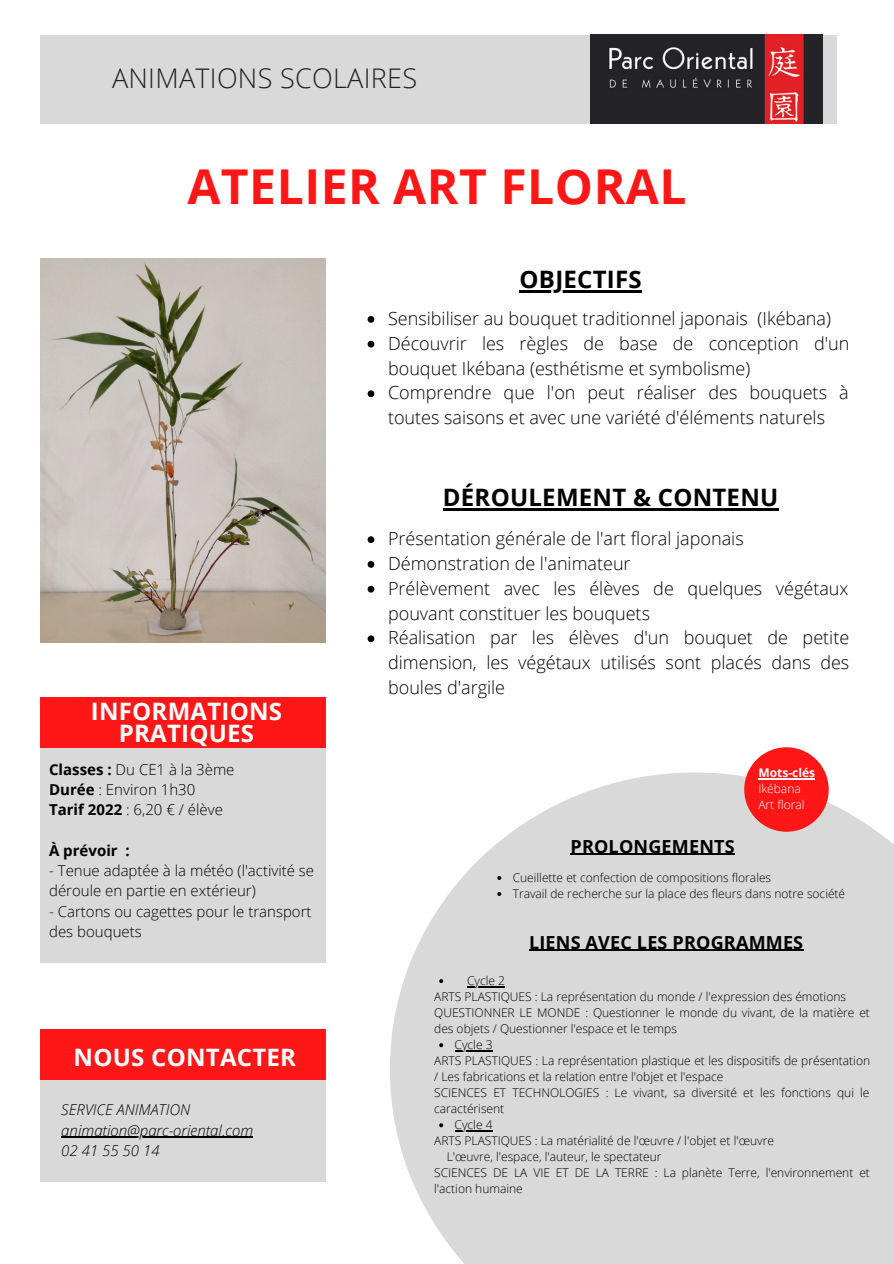
<style>
.page{position:relative;width:894px;height:1264px;background:#fff}
.page>*{position:absolute;margin:0;border:0;box-sizing:border-box;transform-origin:0 0}
.t1{font:700 48px "Open Sans";letter-spacing:.01em;color:#ff1616}
.t2{font:300 27px "Open Sans";letter-spacing:.01em;color:#222}
.t3{font:700 24px/21.5px "Open Sans";letter-spacing:.01em;color:#fff;text-align:center}
.t4{font:700 24px "Open Sans";letter-spacing:.01em;color:#000}
.t5{font:300 18px/24.8px "Open Sans";color:#000}
.t6{font:700 18px "Open Sans";letter-spacing:.01em;color:#000}
.t7{font:300 15px/20.2px "Open Sans";color:#000}
.t8{font:italic 300 15px "Open Sans";color:#000}
.t9{font:700 15px "Open Sans";color:#000}
.t10{font:300 12px/16px "Open Sans";color:#000}
.t11{font:300 12px "Open Sans";color:#fff}
.t12{font:700 12px "Open Sans";color:#fff}
.s1{font-weight:700}
</style>
<div class="page">
<img style="left:41px;top:258px;width:284px;height:384px">
<div style="left:41px;top:697px;width:284px;height:56px;background:#ff1616"></div>
<div style="left:41px;top:1029px;width:284px;height:55px;background:#ff1616"></div>
<div style="left:41px;top:35px;width:796px;height:89px;background:#d9d9d9"></div>
<img style="left:590px;top:35px;width:232px;height:89px">
<div style="left:41px;top:748px;width:284px;height:214px;background:#d9d9d9"></div>
<div style="left:41px;top:1080px;width:284px;height:101px;background:#d9d9d9"></div>
<svg style="left:390px;top:772px;width:503px;height:491px;background:#dcdcdc"></svg>
<div style="left:744px;top:747px;width:84px;height:84px;background:#ff1616;border-radius:50%"></div>
<svg style="left:367px;top:536px;width:7px;height:7px"></svg>
<svg style="left:367px;top:561px;width:7px;height:7px"></svg>
<svg style="left:367px;top:586px;width:7px;height:6px"></svg>
<svg style="left:367px;top:635px;width:7px;height:7px"></svg>
<svg style="left:439px;top:979px;width:4px;height:4px"></svg>
<hr style="left:467px;top:986px;width:38px;height:1px;background:#000">
<svg style="left:439px;top:1043px;width:4px;height:4px"></svg>
<hr style="left:454px;top:1050px;width:38px;height:1px;background:#000">
<svg style="left:439px;top:1123px;width:4px;height:4px"></svg>
<hr style="left:454px;top:1130px;width:38px;height:1px;background:#000">
<hr style="left:519px;top:291px;width:123px;height:2px;background:#000">
<svg style="left:367px;top:316px;width:7px;height:7px"></svg>
<svg style="left:367px;top:341px;width:7px;height:6px"></svg>
<svg style="left:367px;top:390px;width:7px;height:7px"></svg>
<hr style="left:443px;top:508px;width:335px;height:3px;background:#000">
<svg style="left:497px;top:876px;width:4px;height:4px"></svg>
<svg style="left:497px;top:892px;width:4px;height:4px"></svg>
<hr style="left:529px;top:949px;width:274px;height:1px;background:#000">
<hr style="left:61px;top:1136px;width:192px;height:1px;background:#000">
<hr style="left:570px;top:853px;width:164px;height:1px;background:#000">
<hr style="left:758px;top:778px;width:57px;height:1px;background:#fff">
<p class="t2" style="left:112px;top:59px;width:306px">ANIMATIONS SCOLAIRES</p>
<p class="t1" style="left:187px;top:153px;width:500px">ATELIER ART FLORAL</p>
<p class="t4" style="left:519px;top:263px;width:124px">OBJECTIFS</p>
<p class="t5" style="left:388px;top:306px;width:444px">Sensibiliser au bouquet traditionnel japonais (Ikébana)</p>
<p class="t5" style="left:388px;top:330px;width:463px">Découvrir les règles de base de conception d'un bouquet Ikébana (esthétisme et symbolisme)</p>
<p class="t5" style="left:388px;top:380px;width:462px">Comprendre que l'on peut réaliser des bouquets à toutes saisons et avec une variété d'éléments naturels</p>
<p class="t4" style="left:443px;top:480px;width:337px">DÉROULEMENT &amp; CONTENU</p>
<p class="t3" style="left:91px;top:700px;width:193px">INFORMATIONS<br>PRATIQUES</p>
<p class="t7" style="left:49px;top:758px;width:187px"><span class="s1">Classes :</span> Du CE1 à la 3ème</p>
<p class="t7" style="left:49px;top:779px;width:148px"><span class="s1">Durée</span> : Environ 1h30</p>
<p class="t7" style="left:49px;top:799px;width:175px"><span class="s1">Tarif 2022</span> : 6,20 € / élève</p>
<p class="t9" style="left:49px;top:839px;width:82px">À prévoir :</p>
<p class="t7" style="left:49px;top:860px;width:266px">- Tenue adaptée à la météo (l'activité se déroule en partie en extérieur)</p>
<p class="t7" style="left:49px;top:900px;width:264px">- Cartons ou cagettes pour le transport des bouquets</p>
<p class="t3" style="left:74px;top:1046px;width:224px">NOUS CONTACTER</p>
<p class="t8" style="left:61px;top:1099px;width:130px">SERVICE ANIMATION</p>
<p class="t8" style="left:61px;top:1119px;width:193px">animation@parc-oriental.com</p>
<p class="t8" style="left:61px;top:1139px;width:100px">02 41 55 50 14</p>
<p class="t5" style="left:388px;top:526px;width:357px">Présentation générale de l'art floral japonais</p>
<p class="t5" style="left:388px;top:550px;width:244px">Démonstration de l'animateur</p>
<p class="t5" style="left:388px;top:575px;width:462px">Prélèvement avec les élèves de quelques végétaux pouvant constituer les bouquets</p>
<p class="t5" style="left:388px;top:625px;width:462px;text-align:justify">Réalisation par les élèves d'un bouquet de petite dimension, les végétaux utilisés sont placés dans des boules d'argile</p>
<p class="t6" style="left:570px;top:833px;width:166px">PROLONGEMENTS</p>
<p class="t12" style="left:758px;top:764px;width:58px">Mots-clés</p>
<p class="t11" style="left:758px;top:780px;width:44px">Ikébana</p>
<p class="t11" style="left:758px;top:796px;width:48px">Art floral</p>
<p class="t10" style="left:512px;top:869px;width:260px">Cueillette et confection de compositions florales</p>
<p class="t10" style="left:512px;top:885px;width:334px">Travail de recherche sur la place des fleurs dans notre société</p>
<p class="t6" style="left:529px;top:929px;width:275px">LIENS AVEC LES PROGRAMMES</p>
<p class="t10" style="left:467px;top:972px;width:39px">Cycle 2</p>
<p class="t10" style="left:434px;top:988px;width:413px">ARTS PLASTIQUES : La représentation du monde / l'expression des émotions</p>
<p class="t10" style="left:434px;top:1004px;width:437px">QUESTIONNER LE MONDE : Questionner le monde du vivant, de la matière et des objets / Questionner l'espace et le temps</p>
<p class="t10" style="left:434px;top:1052px;width:437px">ARTS PLASTIQUES : La représentation plastique et les dispositifs de présentation / Les fabrications et la relation entre l'objet et l'espace</p>
<p class="t10" style="left:434px;top:1084px;width:436px">SCIENCES ET TECHNOLOGIES : Le vivant, sa diversité et les fonctions qui le caractérisent</p>
<p class="t10" style="left:434px;top:1132px;width:341px">ARTS PLASTIQUES : La matérialité de l'œuvre / l'objet et l'œuvre</p>
<p class="t10" style="left:446px;top:1148px;width:216px">L'œuvre, l'espace, l'auteur, le spectateur</p>
<p class="t10" style="left:434px;top:1164px;width:437px">SCIENCES DE LA VIE ET DE LA TERRE : La planète Terre, l'environnement et l'action humaine</p>
<p class="t10" style="left:454px;top:1036px;width:39px">Cycle 3</p>
<p class="t10" style="left:454px;top:1116px;width:39px">Cycle 4</p>
</div>
